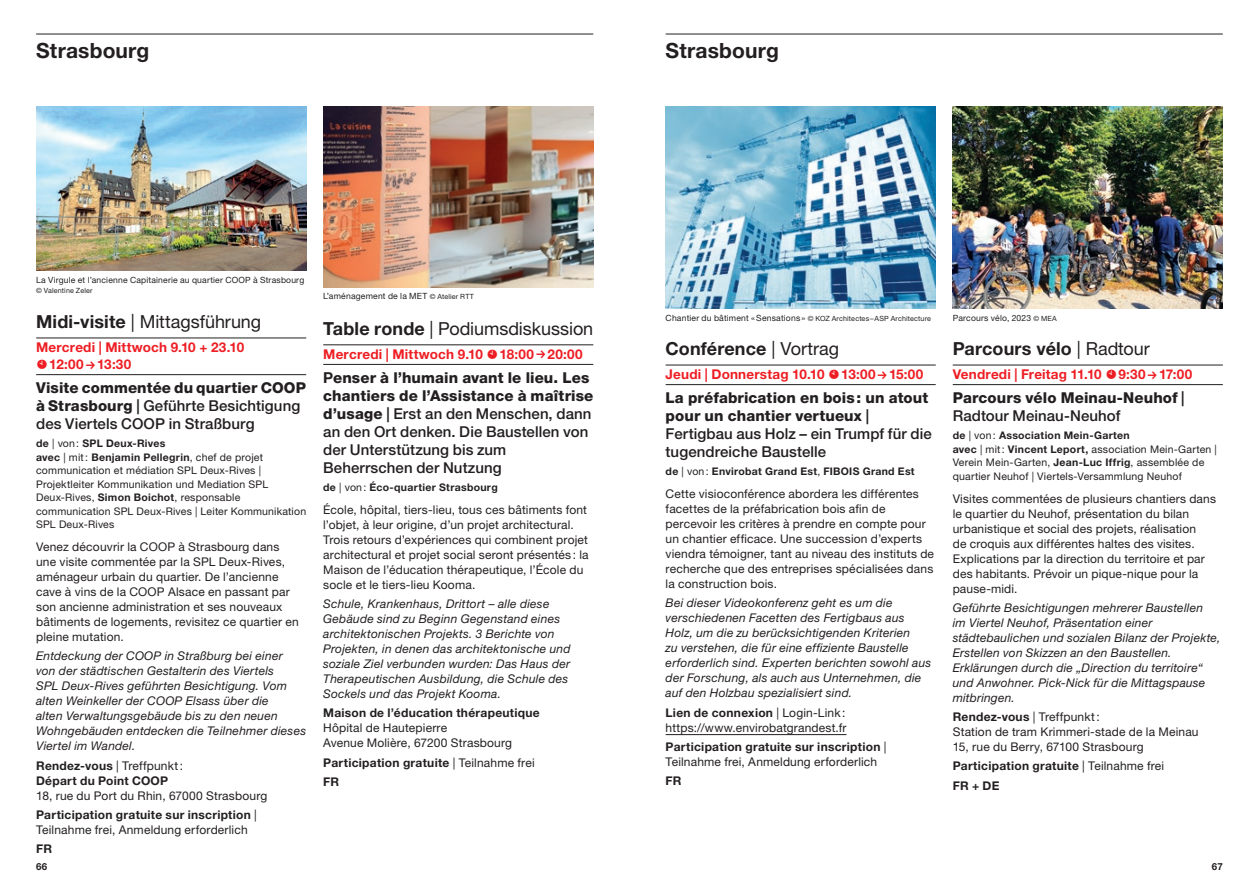
<style>
.page{position:relative;width:1259px;height:893px;background:#fff}
.page>*{position:absolute;margin:0;border:0;box-sizing:border-box;transform-origin:0 0}
.t1{font:700 21px "Helvetica Neue LT Std";letter-spacing:.01em;color:#231f20}
.t2{font:18px "Helvetica Neue LT Std";letter-spacing:-.005em;color:#231f20}
.t3{font:700 18px "Helvetica Neue LT Std";letter-spacing:.005em;color:#231f20}
.t4{font:500 15px/18px "Helvetica Neue LT Std";letter-spacing:.005em;color:#231f20}
.t5{font:800 15px/18px "Helvetica Neue LT Std";letter-spacing:.005em;color:#231f20}
.t6{font:700 13.5px/17.1px "Helvetica Neue LT Std";letter-spacing:.015em;color:#ee1d23}
.t7{font:12px/15px "Helvetica Neue LT Std";letter-spacing:.015em;color:#231f20}
.t8{font:italic 12px/15px "Helvetica Neue LT Std";letter-spacing:.02em;color:#231f20}
.t9{font:700 12px/19.2px "Helvetica Neue LT Std";letter-spacing:.025em;color:#231f20}
.t10{font:10.5px/13.5px "Helvetica Neue LT Std";letter-spacing:.02em;color:#231f20}
.t11{font:700 10.5px "Helvetica Neue LT Std";letter-spacing:.03em;color:#231f20}
.t12{font:700 9.75px "Helvetica Neue LT Std";color:#231f20}
.t13{font:8.55px "Helvetica Neue LT Std";letter-spacing:.02em;color:#231f20}
.t14{font:7.2px "Helvetica Neue LT Std";letter-spacing:.02em;color:#231f20}
.s1{font-weight:700}
.s2{font-weight:800}
.s3{font-weight:400}
.s4{font-size:7.2px}
.s5{font-family:"Helvetica Neue";font-weight:700}
.s6{font-size:8.55px}
.s7{font-weight:500}
</style>
<div class="page">
<hr style="left:36px;top:34px;width:557px;height:1px;background:#231f20">
<hr style="left:665px;top:34px;width:557px;height:1px;background:#231f20">
<hr style="left:36px;top:338px;width:270px;height:1px;background:#231f20">
<hr style="left:36px;top:374px;width:270px;height:1px;background:#231f20">
<hr style="left:323px;top:345px;width:270px;height:1px;background:#231f20">
<hr style="left:323px;top:364px;width:270px;height:1px;background:#231f20">
<hr style="left:952px;top:365px;width:270px;height:1px;background:#231f20">
<hr style="left:952px;top:384px;width:270px;height:1px;background:#231f20">
<hr style="left:665px;top:365px;width:270px;height:1px;background:#231f20">
<hr style="left:665px;top:384px;width:270px;height:1px;background:#231f20">
<hr style="left:665px;top:734px;width:181px;height:1px;background:#231f20">
<img style="left:36px;top:106px;width:270px;height:165px">
<img style="left:323px;top:106px;width:270px;height:181px">
<img style="left:665px;top:106px;width:270px;height:202px">
<img style="left:952px;top:106px;width:270px;height:202px">
<h1 class="t1" style="left:36px;top:38px;width:115px">Strasbourg</h1>
<h1 class="t1" style="left:665px;top:38px;width:115px">Strasbourg</h1>
<p class="t13" style="left:36px;top:275px;width:270px">La Virgule et l’ancienne Capitainerie au quartier COOP à Strasbourg</p>
<p class="t14" style="left:36px;top:287px;width:58px">© Valentine Zeler</p>
<h2 class="t2" style="left:36px;top:311px;width:227px"><span class="s1">Midi-visite</span> | Mittagsführung</h2>
<p class="t6" style="left:49px;top:338px;width:196px;text-indent:-13px">Mercredi | Mittwoch 9.10 + 23.10<br>12:00 13:30</p>
<p class="t4" style="left:36px;top:379px;width:271px"><span class="s2">Visite commentée du quartier COOP à Strasbourg</span> | Geführte Besichtigung des Viertels COOP in Straßburg</p>
<p class="t10" style="left:36px;top:436px;width:271px"><span class="s1">de</span> | von: <span class="s1">SPL Deux-Rives<br>avec</span> | mit: <span class="s1">Benjamin Pellegrin</span>, chef de projet communication et médiation SPL Deux-Rives | Projektleiter Kommunikation und Mediation SPL Deux-Rives, <span class="s1">Simon Boichot</span>, responsable communication SPL Deux-Rives | Leiter Kommunikation SPL Deux-Rives</p>
<p class="t7" style="left:36px;top:539px;width:264px">Venez découvrir la COOP à Strasbourg dans une visite commentée par la SPL Deux-Rives, aménageur urbain du quartier. De l’ancienne cave à vins de la COOP Alsace en passant par son ancienne administration et ses nouveaux bâtiments de logements, revisitez ce quartier en pleine mutation.</p>
<p class="t8" style="left:36px;top:648px;width:271px">Entdeckung der COOP in Straßburg bei einer<br>von der städtischen Gestalterin des Viertels<br>SPL Deux-Rives geführten Besichtigung. Vom alten Weinkeller der COOP Elsass über die<br>alten Verwaltungsgebäude bis zu den neuen Wohngebäuden entdecken die Teilnehmer dieses Viertel im Wandel.</p>
<p class="t9" style="left:36px;top:758px;width:148px;line-height:15px">Rendez-vous <span class="s3">| Treffpunkt:<br></span>Départ du Point COOP</p>
<p class="t7" style="left:36px;top:786px;width:233px;line-height:19.2px">18, rue du Port du Rhin, 67000 Strasbourg<br><span class="s1">Participation gratuite sur inscription</span> |</p>
<p class="t7" style="left:36px;top:822px;width:213px">Teilnahme frei, Anmeldung erforderlich</p>
<p class="t9" style="left:36px;top:839px;width:17px">FR</p>
<p class="t13" style="left:323px;top:291px;width:152px">L’aménagement de la MET <span class="s4">© Atelier RTT</span></p>
<h2 class="t2" style="left:323px;top:318px;width:271px"><span class="s1">Table ronde</span> | Podiumsdiskussion</h2>
<p class="t6" style="left:323px;top:345px;width:261px">Mercredi | Mittwoch 9.10 18:00 20:00</p>
<p class="t4" style="left:323px;top:369px;width:271px"><span class="s5">P</span><span class="s2">enser à l’humain avant le lieu. Les chantiers de l’Assistance à maîtrise d’usage</span> | Erst an den Menschen, dann an den Ort denken. Die Baustellen von der Unterstützung bis zum<br>Beherrschen der Nutzung</p>
<p class="t11" style="left:323px;top:481px;width:176px">de <span class="s3">| von:</span> Éco-quartier Strasbourg</p>
<p class="t7" style="left:323px;top:502px;width:267px">École, hôpital, tiers-lieu, tous ces bâtiments font l’objet, à leur origine, d’un projet architectural.<br>Trois retours d’expériences qui combinent projet architectural et projet social seront présentés: la Maison de l’éducation thérapeutique, l’École du socle et le tiers-lieu Kooma.</p>
<p class="t8" style="left:323px;top:596px;width:249px">Schule, Krankenhaus, Drittort – alle diese Gebäude sind zu Beginn Gegenstand eines architektonischen Projekts. 3 Berichte von Projekten, in denen das architektonische und soziale Ziel verbunden wurden: Das Haus der Therapeutischen Ausbildung, die Schule des Sockels und das Projekt Kooma.</p>
<p class="t9" style="left:323px;top:703px;width:218px">Maison de l’éducation thérapeutique</p>
<p class="t7" style="left:323px;top:720px;width:190px">Hôpital de Hautepierre<br>Avenue Molière, 67200 Strasbourg</p>
<p class="t9" style="left:323px;top:752px;width:213px">Participation gratuite <span class="s3">| Teilnahme frei<br></span>FR</p>
<p class="t14" style="left:665px;top:314px;width:267px"><span class="s6">Chantier du bâtiment «Sensations»</span> © KOZ Architectes–ASP Architecture</p>
<p class="t13" style="left:952px;top:313px;width:106px">Parcours vélo, 2023 <span class="s4">© MEA</span></p>
<h2 class="t3" style="left:665px;top:338px;width:175px">Conférence <span class="s3">| Vortrag</span></h2>
<p class="t6" style="left:665px;top:365px;width:259px">Jeudi | Donnerstag 10.10 13:00 15:00</p>
<p class="t4" style="left:665px;top:389px;width:267px"><span class="s2">La préfabrication en bois: un atout pour un chantier vertueux</span> |<br>Fertigbau aus Holz – ein Trumpf für die tugendreiche Baustelle</p>
<p class="t11" style="left:665px;top:465px;width:250px">de <span class="s3">| von:</span> Envirobat Grand Est<span class="s3">,</span> FIBOIS Grand Est</p>
<p class="t7" style="left:665px;top:486px;width:270px">Cette visioconférence abordera les différentes facettes de la préfabrication bois afin de percevoir les critères à prendre en compte pour un chantier efficace. Une succession d’experts viendra témoigner, tant au niveau des instituts de recherche que des entreprises spécialisées dans la construction bois.</p>
<p class="t8" style="left:665px;top:595px;width:267px">Bei dieser Videokonferenz geht es um die verschiedenen Facetten des Fertigbaus aus Holz, um die zu berücksichtigenden Kriterien<br>zu verstehen, die für eine effiziente Baustelle erforderlich sind. Experten berichten sowohl aus der Forschung, als auch aus Unternehmen, die auf den Holzbau spezialisiert sind.</p>
<p class="t7" style="left:665px;top:705px;width:182px"><span class="s1">Lien de connexion</span> | Login-Link: https://www.envirobatgrandest.fr</p>
<p class="t7" style="left:665px;top:739px;width:222px"><span class="s1">Participation gratuite sur inscription</span> |<br>Teilnahme frei, Anmeldung erforderlich</p>
<p class="t9" style="left:665px;top:771px;width:17px">FR</p>
<h2 class="t3" style="left:952px;top:338px;width:199px">Parcours vélo <span class="s3">| Radtour</span></h2>
<p class="t6" style="left:952px;top:365px;width:241px">Vendredi | Freitag 11.10 9:30 17:00</p>
<p class="t5" style="left:952px;top:389px;width:233px">Parcours vélo Meinau-Neuhof <span class="s7">|<br>Radtour Meinau-Neuhof</span></p>
<p class="t10" style="left:952px;top:428px;width:266px"><span class="s1">de</span> | von: <span class="s1">Association Mein-Garten<br>avec</span> | mit: <span class="s1">Vincent Leport,</span> association Mein-Garten | Verein Mein-Garten, <span class="s1">Jean-Luc Iffrig</span>, assemblée de quartier Neuhof | Viertels-Versammlung Neuhof</p>
<p class="t7" style="left:952px;top:491px;width:265px">Visites commentées de plusieurs chantiers dans le quartier du Neuhof, présentation du bilan urbanistique et social des projets, réalisation<br>de croquis aux différentes haltes des visites.<br>Explications par la direction du territoire et par des habitants. Prévoir un pique-nique pour la pause-midi.</p>
<p class="t8" style="left:952px;top:600px;width:269px">Geführte Besichtigungen mehrerer Baustellen<br>im Viertel Neuhof, Präsentation einer städtebaulichen und sozialen Bilanz der Projekte, Erstellen von Skizzen an den Baustellen.<br>Erklärungen durch die „Direction du territoire“ und Anwohner. Pick-Nick für die Mittagspause mitbringen.</p>
<p class="t7" style="left:952px;top:709px;width:247px"><span class="s1">Rendez-vous</span> | Treffpunkt:<br>Station de tram Krimmeri-stade de la Meinau<br>15, rue du Berry, 67100 Strasbourg</p>
<p class="t9" style="left:952px;top:756px;width:213px">Participation gratuite <span class="s3">| Teilnahme frei<br></span>FR + DE</p>
<p class="t12" style="left:36px;top:861px;width:13px">66</p>
<p class="t12" style="left:1211px;top:861px;width:13px">67</p>
</div>
